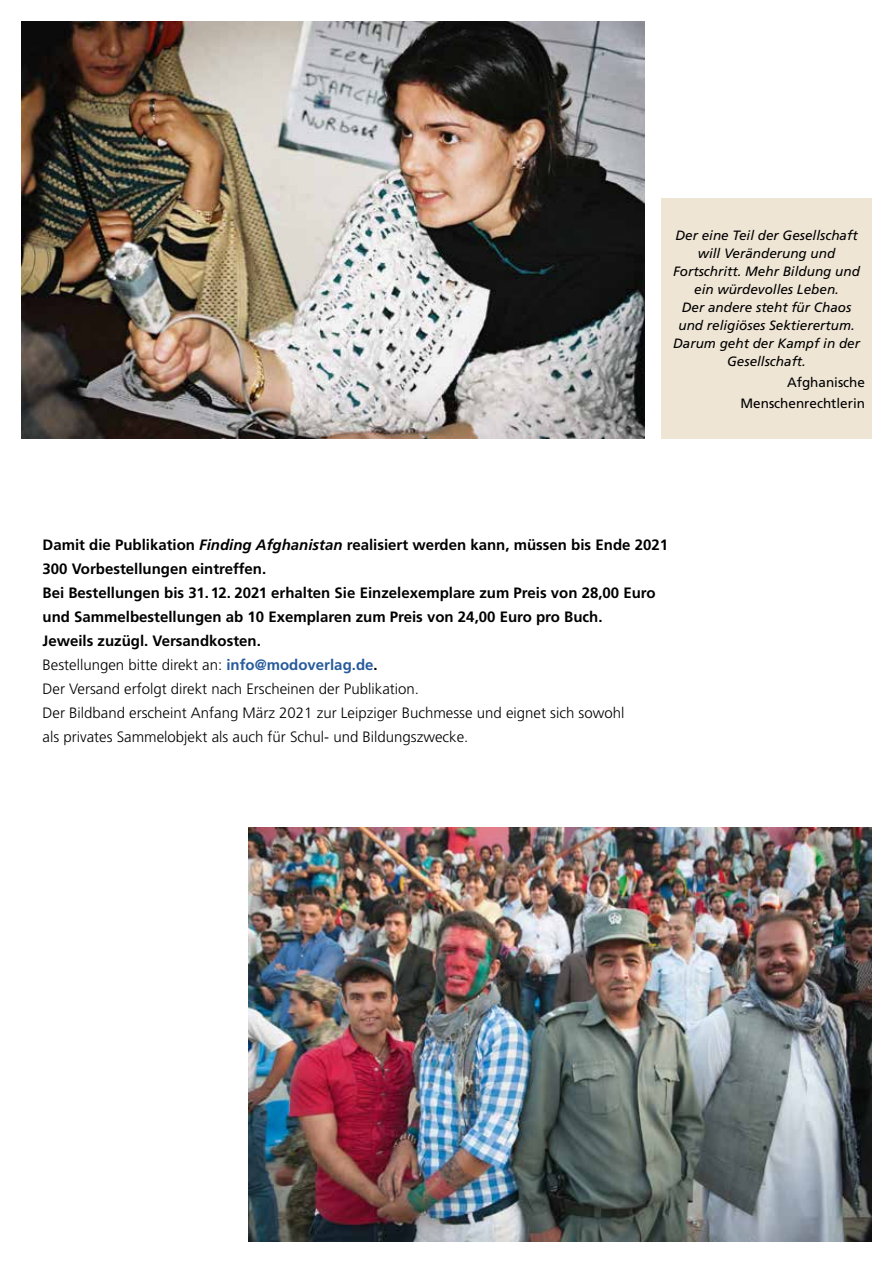
<style>
.page{position:relative;width:893px;height:1263px;background:#fff}
.page>*{position:absolute;margin:0;border:0;box-sizing:border-box;transform-origin:0 0}
.t1{font:700 15px/24px "Frutiger CE";color:#000}
.t2{font:italic 13.5px/18px "Frutiger CE";color:#000;text-align:center}
.t3{font:13.5px/21px "Frutiger CE";color:#000;text-align:right}
.s1{font-style:italic}
.s2{font-weight:300}
.s3{color:#275b9b}
</style>
<div class="page">
<img style="left:21px;top:21px;width:624px;height:418px">
<div style="left:661px;top:198px;width:211px;height:241px;background:#eee5d5"></div>
<img style="left:248px;top:828px;width:624px;height:414px">
<p class="t2" style="left:673px;top:226px;width:188px">Der eine Teil der Gesellschaft will Veränderung und<br>Fortschritt. Mehr Bildung und ein würdevolles Leben.<br>Der andere steht für Chaos und religiöses Sektierertum.<br>Darum geht der Kampf in der<br>Gesellschaft.</p>
<p class="t3" style="left:740px;top:371px;width:126px">Afghanische<br>Menschenrechtlerin</p>
<p class="t1" style="left:43px;top:532px;width:627px">Damit die Publikation <span class="s1">Finding Afghanistan</span> realisiert werden kann, müssen bis Ende 2021<br>300 Vorbestellungen eintreffen.<br>Bei Bestellungen bis 31.12. 2021 erhalten Sie Einzelexemplare zum Preis von 28,00 Euro und Sammelbestellungen ab 10 Exemplaren zum Preis von 24,00 Euro pro Buch.<br>Jeweils zuzügl. Versandkosten.<br><span class="s2">Bestellungen bitte direkt an:</span> <span class="s3">info@modoverlag.de</span>.<br><span class="s2">Der Versand erfolgt direkt nach Erscheinen der Publikation.<br>Der Bildband erscheint Anfang März 2021 zur Leipziger Buchmesse und eignet sich sowohl<br>als privates Sammelobjekt als auch für Schul- und Bildungszwecke.</span></p>
</div>
